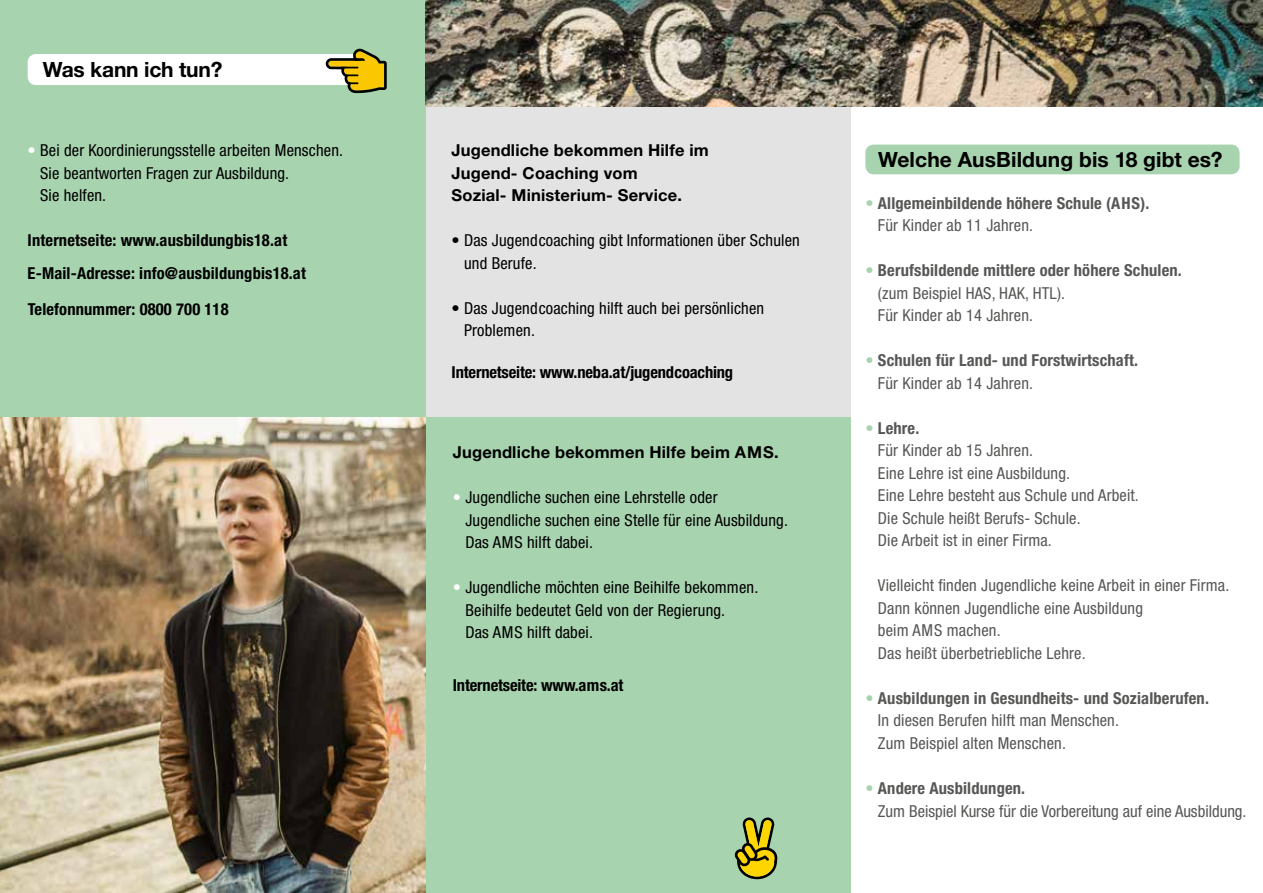
<style>
.page{position:relative;width:1263px;height:893px;background:#fff}
.page>*{position:absolute;margin:0;border:0;box-sizing:border-box;transform-origin:0 0}
.t1{font:700 21px "Helvetica Neue LT Std";letter-spacing:.005em;color:#000}
.t2{font:condensed 16.5px/22.5px "Helvetica Neue LT Std";letter-spacing:.01em;color:#575756}
.t3{font:condensed 16.5px/22.5px "Helvetica Neue LT Std";letter-spacing:.01em;color:#000}
.t4{font:700 condensed 16.5px/22.5px "Helvetica Neue LT Std";letter-spacing:.01em;color:#575756}
.t5{font:700 16.5px/22.5px "Helvetica Neue LT Std";letter-spacing:.01em;color:#000}
.t6{font:700 condensed 16.5px/33px "Helvetica Neue LT Std";letter-spacing:.01em;color:#000}
.t7{font:700 condensed 16.5px "Helvetica Neue LT Std";letter-spacing:-.01em;color:#000}
.s1{color:#fff}
.s2{font-weight:400;color:#a8d3af}
.s3{font-weight:400}
.s4{color:#a8d3af}
.s5{font-weight:700}
</style>
<div class="page">
<div style="left:425px;top:30px;width:425px;height:387px;background:#e3e3e3"></div>
<div style="left:0;top:0;width:425px;height:893px;background:#a8d3af"></div>
<div style="left:425px;top:417px;width:425px;height:476px;background:#a8d3af"></div>
<svg style="left:734px;top:817px;width:44px;height:62px"></svg>
<div style="left:865px;top:145px;width:374px;height:29px;background:#a8d3af;border-radius:9px"></div>
<img style="left:425px;top:0;width:838px;height:106px">
<div style="left:28px;top:54px;width:336px;height:31px;background:#fff;border-radius:9px"></div>
<svg style="left:325px;top:49px;width:62px;height:44px"></svg>
<img style="left:0;top:418px;width:425px;height:475px">
<p class="t1" style="left:43px;top:57px;width:181px">Was kann ich tun?</p>
<p class="t3" style="left:40px;top:139px;width:304px;text-indent:-13px"><span class="s1">•</span> Bei der Koordinierungsstelle arbeiten Menschen.<br>Sie beantworten Fragen zur Ausbildung.<br>Sie helfen.</p>
<p class="t6" style="left:28px;top:224px;width:280px">Internetseite: www.ausbildungbis18.at<br>E-Mail-Adresse: info@ausbildungbis18.at</p>
<p class="t6" style="left:28px;top:293px;width:202px">Telefonnummer: 0800 700 118</p>
<p class="t5" style="left:452px;top:139px;width:259px">Jugendliche bekommen Hilfe im<br>Jugend- Coaching vom<br>Sozial- Ministerium- Service.</p>
<p class="t3" style="left:464px;top:229px;width:337px;text-indent:-13px">• Das Jugendcoaching gibt Informationen über Schulen und Berufe.</p>
<p class="t3" style="left:464px;top:297px;width:301px;text-indent:-13px">• Das Jugendcoaching hilft auch bei persönlichen<br>Problemen.</p>
<p class="t7" style="left:452px;top:362px;width:283px">Internetseite: www.neba.at/jugendcoaching</p>
<p class="t5" style="left:453px;top:441px;width:327px">Jugendliche bekommen Hilfe beim AMS.</p>
<p class="t3" style="left:465px;top:486px;width:324px;text-indent:-13px"><span class="s1">•</span> Jugendliche suchen eine Lehrstelle oder<br>Jugendliche suchen eine Stelle für eine Ausbildung.<br>Das AMS hilft dabei.</p>
<p class="t3" style="left:465px;top:576px;width:294px;text-indent:-13px"><span class="s1">•</span> Jugendliche möchten eine Beihilfe bekommen.<br>Beihilfe bedeutet Geld von der Regierung.<br>Das AMS hilft dabei.</p>
<p class="t7" style="left:453px;top:675px;width:172px">Internetseite: www.ams.at</p>
<p class="t1" style="left:878px;top:146px;width:346px">Welche AusBildung bis 18 gibt es?</p>
<p class="t4" style="left:878px;top:192px;width:273px;text-indent:-13px"><span class="s2">•</span> Allgemeinbildende höhere Schule (AHS).<br><span class="s3">Für Kinder ab 11 Jahren.</span></p>
<p class="t2" style="left:878px;top:259px;width:305px;text-indent:-13px"><span class="s4">•</span> <span class="s5">Berufsbildende mittlere oder höhere Schulen. </span>(zum Beispiel HAS, HAK, HTL).<br>Für Kinder ab 14 Jahren.</p>
<p class="t4" style="left:878px;top:349px;width:262px;text-indent:-13px"><span class="s2">•</span> Schulen für Land- und Forstwirtschaft.<br><span class="s3">Für Kinder ab 14 Jahren.</span></p>
<p class="t2" style="left:878px;top:417px;width:262px;text-indent:-13px"><span class="s4">•</span> <span class="s5">Lehre.<br></span>Für Kinder ab 15 Jahren.<br>Eine Lehre ist eine Ausbildung.<br>Eine Lehre besteht aus Schule und Arbeit.<br>Die Schule heißt Berufs- Schule.<br>Die Arbeit ist in einer Firma.</p>
<p class="t2" style="left:878px;top:574px;width:353px">Vielleicht finden Jugendliche keine Arbeit in einer Firma.<br>Dann können Jugendliche eine Ausbildung<br>beim AMS machen.<br>Das heißt überbetriebliche Lehre.</p>
<p class="t2" style="left:878px;top:687px;width:332px;text-indent:-13px"><span class="s4">•</span> <span class="s5">Ausbildungen in Gesundheits- und Sozialberufen.<br></span>In diesen Berufen hilft man Menschen.<br>Zum Beispiel alten Menschen.</p>
<p class="t2" style="left:878px;top:777px;width:370px;text-indent:-13px"><span class="s4">•</span> <span class="s5">Andere Ausbildungen.<br></span>Zum Beispiel Kurse für die Vorbereitung auf eine Ausbildung.</p>
</div>
